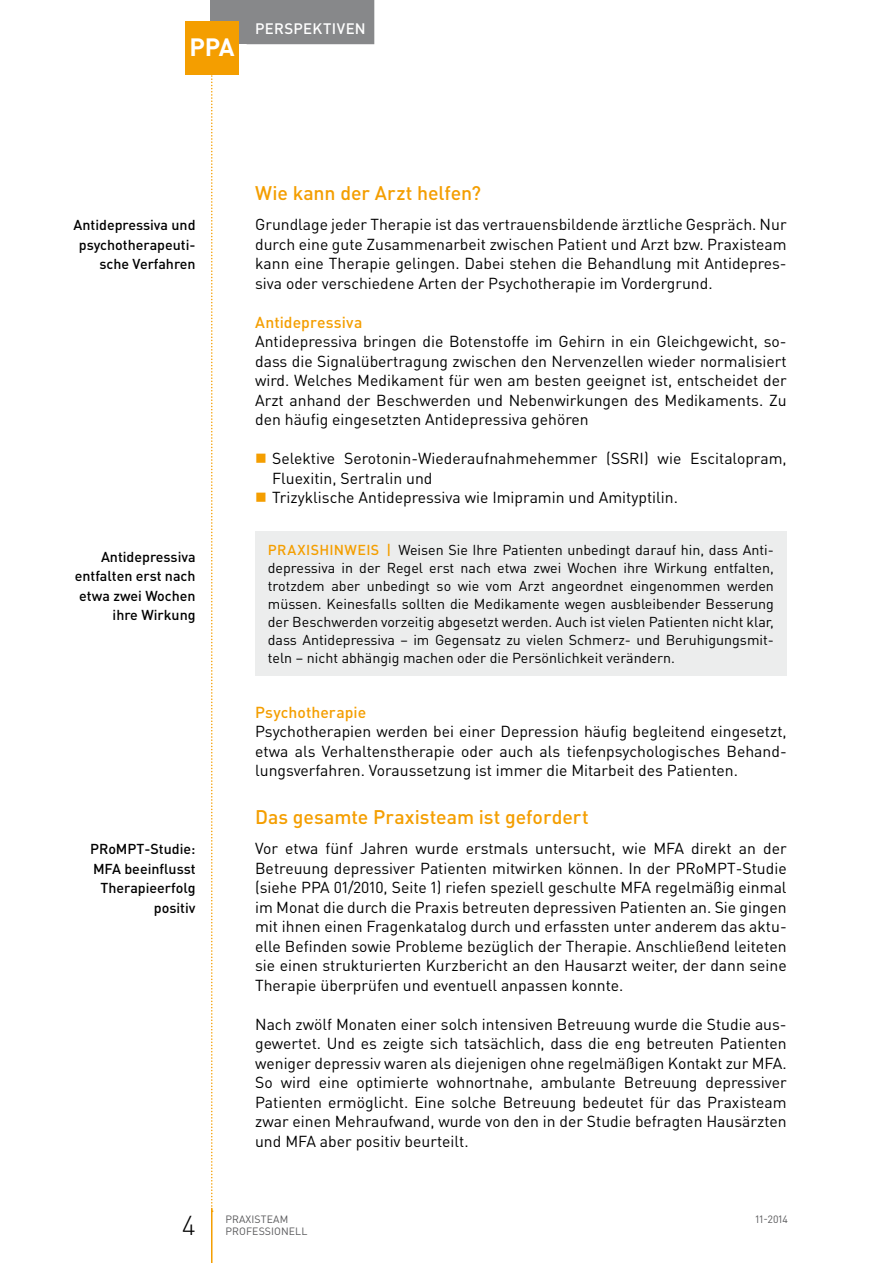
<style>
.page{position:relative;width:893px;height:1263px;background:#fff}
.page>*{position:absolute;margin:0;border:0;box-sizing:border-box;transform-origin:0 0}
.t1{font:300 27px "DIN Pro";color:#000}
.t2{font:700 24.75px "DIN Pro";color:#fff}
.t3{font:500 19.5px "DIN Pro";letter-spacing:-.005em;color:#f49e00}
.t4{font:15.75px/19.5px "DIN Pro";color:#000;text-align:justify}
.t5{font:500 15.75px "DIN Pro";letter-spacing:.005em;color:#f49e00}
.t6{font:500 15px "DIN Pro";letter-spacing:.01em;color:#fff}
.t7{font:14.25px/18px "DIN Pro";color:#000;text-align:justify}
.t8{font:500 14.25px/19.5px "DIN Pro";color:#000;text-align:right}
.t9{font:10.5px "DIN Pro";letter-spacing:.01em;color:#58585a}
.s1{font-weight:500;color:#f49e00}
</style>
<div class="page">
<svg style="left:211px;top:74px;width:2px;height:1138px"></svg>
<div style="left:210px;top:0;width:45px;height:44px;background:#87888a"></div>
<hr style="left:211px;top:1208px;width:1px;height:55px;background:#f49e00">
<div style="left:247px;top:0;width:127px;height:44px;background:#87888a"></div>
<div style="left:185px;top:21px;width:54px;height:53px;background:#f49e00"></div>
<div style="left:255px;top:531px;width:532px;height:145px;background:#eceded"></div>
<h2 class="t2" style="left:189px;top:30px;width:46px">PPA</h2>
<p class="t6" style="left:255px;top:18px;width:67px">Perspektiv</p>
<p class="t6" style="left:346px;top:18px;width:19px">en</p>
<p class="t8" style="left:74px;top:215px;width:124px">Antidepressiva und psychotherapeuti&shy;sche Verfahren</p>
<p class="t8" style="left:75px;top:546px;width:122px">Antidepressiva entfalten erst nach etwa zwei Wochen ihre Wirkung</p>
<p class="t8" style="left:90px;top:839px;width:107px">PRoMPT-Studie:<br>MFA beeinflusst<br>Therapieerfolg positiv</p>
<p class="t3" style="left:255px;top:180px;width:227px">Wie kann der Arzt helfen?</p>
<p class="t4" style="left:255px;top:214px;width:533px">Grundlage jeder Therapie ist das vertrauensbildende ärztliche Gespräch. Nur durch eine gute Zusammenarbeit zwischen Patient und Arzt bzw. Praxisteam kann eine Therapie gelingen. Dabei stehen die Behandlung mit Antidepres&shy;siva oder verschiedene Arten der Psychotherapie im Vordergrund.</p>
<p class="t5" style="left:255px;top:311px;width:109px">Antidepressiva</p>
<p class="t4" style="left:255px;top:331px;width:533px">Antidepressiva bringen die Botenstoffe im Gehirn in ein Gleichgewicht, so&shy;dass die Signalübertragung zwischen den Nervenzellen wieder normalisiert wird. Welches Medikament für wen am besten geeignet ist, entscheidet der Arzt anhand der Beschwerden und Nebenwirkungen des Medikaments. Zu den häufig eingesetzten Antidepressiva gehören</p>
<p class="t4" style="left:272px;top:448px;width:516px;text-align:left">Selektive Serotonin-Wiederaufnahmehemmer (SSRI) wie Escitalopram,<br>Fluexitin, Sertralin und<br>Trizyklische Antidepressiva wie Imipramin und Amityptilin.</p>
<p class="t7" style="left:268px;top:540px;width:508px"><span class="s1">PRAXISHINWEIS |</span> Weisen Sie Ihre Patienten unbedingt darauf hin, dass Anti&shy;depressiva in der Regel erst nach etwa zwei Wochen ihre Wirkung entfalten, trotzdem aber unbedingt so wie vom Arzt angeordnet eingenommen werden müssen. Keinesfalls sollten die Medikamente wegen ausbleibender Besserung der Beschwerden vorzeitig abgesetzt werden. Auch ist vielen Patienten nicht klar, dass Antidepressiva – im Gegensatz zu vielen Schmerz- und Beruhigungsmit&shy;teln – nicht abhängig machen oder die Persönlichkeit verändern.</p>
<p class="t5" style="left:255px;top:701px;width:113px">Psychotherapie</p>
<p class="t4" style="left:255px;top:721px;width:533px">Psychotherapien werden bei einer Depression häufig begleitend eingesetzt, etwa als Verhaltenstherapie oder auch als tiefenpsychologisches Behand&shy;lungsverfahren. Voraussetzung ist immer die Mitarbeit des Patienten.</p>
<p class="t3" style="left:255px;top:804px;width:335px">Das gesamte Praxisteam ist gefordert</p>
<p class="t4" style="left:255px;top:838px;width:533px">Vor etwa fünf Jahren wurde erstmals untersucht, wie MFA direkt an der Betreuung depressiver Patienten mitwirken können. In der PRoMPT-Studie (siehe PPA 01/2010, Seite 1) riefen speziell geschulte MFA regelmäßig einmal im Monat die durch die Praxis betreuten depressiven Patienten an. Sie gingen mit ihnen einen Fragenkatalog durch und erfassten unter anderem das aktu&shy;elle Befinden sowie Probleme bezüglich der Therapie. Anschließend leiteten sie einen strukturierten Kurzbericht an den Hausarzt weiter, der dann seine Therapie überprüfen und eventuell anpassen konnte.</p>
<p class="t4" style="left:255px;top:1014px;width:533px">Nach zwölf Monaten einer solch intensiven Betreuung wurde die Studie aus&shy;gewertet. Und es zeigte sich tatsächlich, dass die eng betreuten Patienten weniger depressiv waren als diejenigen ohne regelmäßigen Kontakt zur MFA.<br>So wird eine optimierte wohnortnahe, ambulante Betreuung depressiver Patienten ermöglicht. Eine solche Betreuung bedeutet für das Praxisteam zwar einen Mehraufwand, wurde von den in der Studie befragten Hausärzten und MFA aber positiv beurteilt.</p>
<h1 class="t1" style="left:182px;top:1207px;width:15px">4</h1>
<p class="t9" style="left:225px;top:1212px;width:64px">PRAXISTEAM</p>
<p class="t9" style="left:756px;top:1212px;width:34px">11-2014</p>
<p class="t9" style="left:225px;top:1224px;width:83px">PROFESSIONELL</p>
</div>
